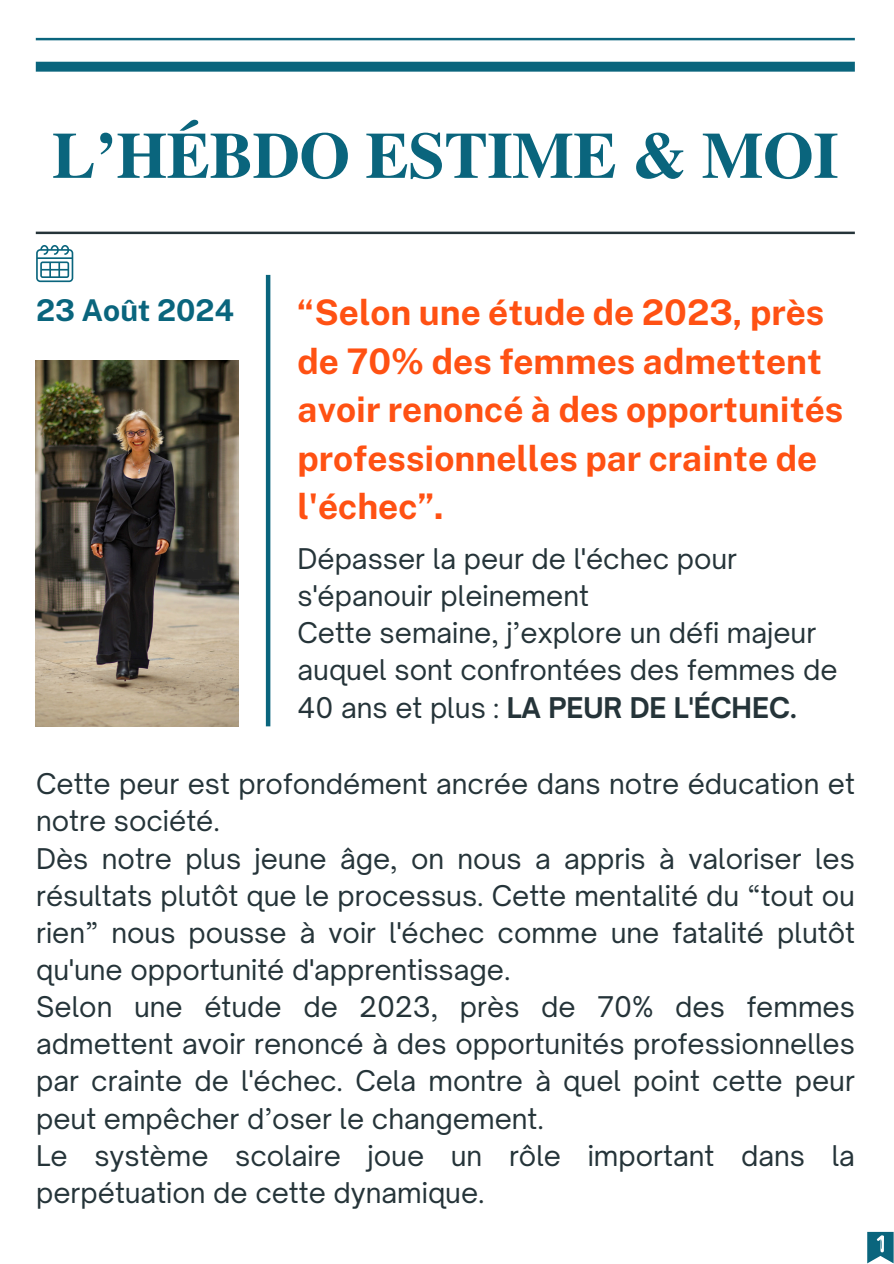
<style>
.page{position:relative;width:894px;height:1264px;background:#fff}
.page>*{position:absolute;margin:0;border:0;box-sizing:border-box;transform-origin:0 0}
.t1{font:700 65.4px "Te X Gyre Termes";letter-spacing:-.01em;color:#0a657d}
.t2{font:700 35.25px/48.3px "Public Sans";color:#ff5113}
.t3{font:700 30px "Public Sans";color:#0a657d}
.t4{font:27.3px/37.2px "Open Sauce One";color:#253439}
.s1{font-weight:700}
</style>
<div class="page">
<hr style="left:266px;top:275px;width:4px;height:451px;background:#0a657d">
<img style="left:36px;top:361px;width:202px;height:365px">
<svg style="left:36px;top:245px;width:37px;height:37px"></svg>
<hr style="left:36px;top:38px;width:818px;height:2px;background:#0a657d">
<div style="left:36px;top:62px;width:818px;height:10px;background:#0a657d"></div>
<hr style="left:36px;top:232px;width:818px;height:2px;background:#253439">
<svg style="left:867px;top:1231px;width:25px;height:32px"></svg>
<h1 class="t1" style="left:52px;top:105px;width:788px">L’HÉBDO ESTIME &amp; MOI</h1>
<p class="t3" style="left:36px;top:292px;width:199px">23 Août 2024</p>
<h2 class="t2" style="left:297px;top:288px;width:547px">“Selon une étude de 2023, près de 70% des femmes admettent avoir renoncé à des opportunités professionnelles par crainte de l'échec”.</h2>
<p class="t4" style="left:297px;top:540px;width:441px">Dépasser la peur de l'échec pour s'épanouir pleinement</p>
<h3 class="t4" style="left:297px;top:614px;width:541px">Cette semaine, j’explore un défi majeur auquel sont confrontées des femmes de<br>40 ans et plus : <span class="s1">LA PEUR DE L'ÉCHEC.</span></h3>
<p class="t4" style="left:36px;top:765px;width:820px">Cette peur est profondément ancrée dans notre éducation et notre société.</p>
<p class="t4" style="left:36px;top:839px;width:820px;text-align:justify">Dès notre plus jeune âge, on nous a appris à valoriser les résultats plutôt que le processus. Cette mentalité du “tout ou rien” nous pousse à voir l'échec comme une fatalité plutôt qu'une opportunité d'apprentissage.</p>
<p class="t4" style="left:36px;top:988px;width:820px;text-align:justify">Selon une étude de 2023, près de 70% des femmes admettent avoir renoncé à des opportunités professionnelles par crainte de l'échec. Cela montre à quel point cette peur peut empêcher d’oser le changement.</p>
<p class="t4" style="left:36px;top:1136px;width:820px">Le système scolaire joue un rôle important dans la perpétuation de cette dynamique.</p>
</div>
